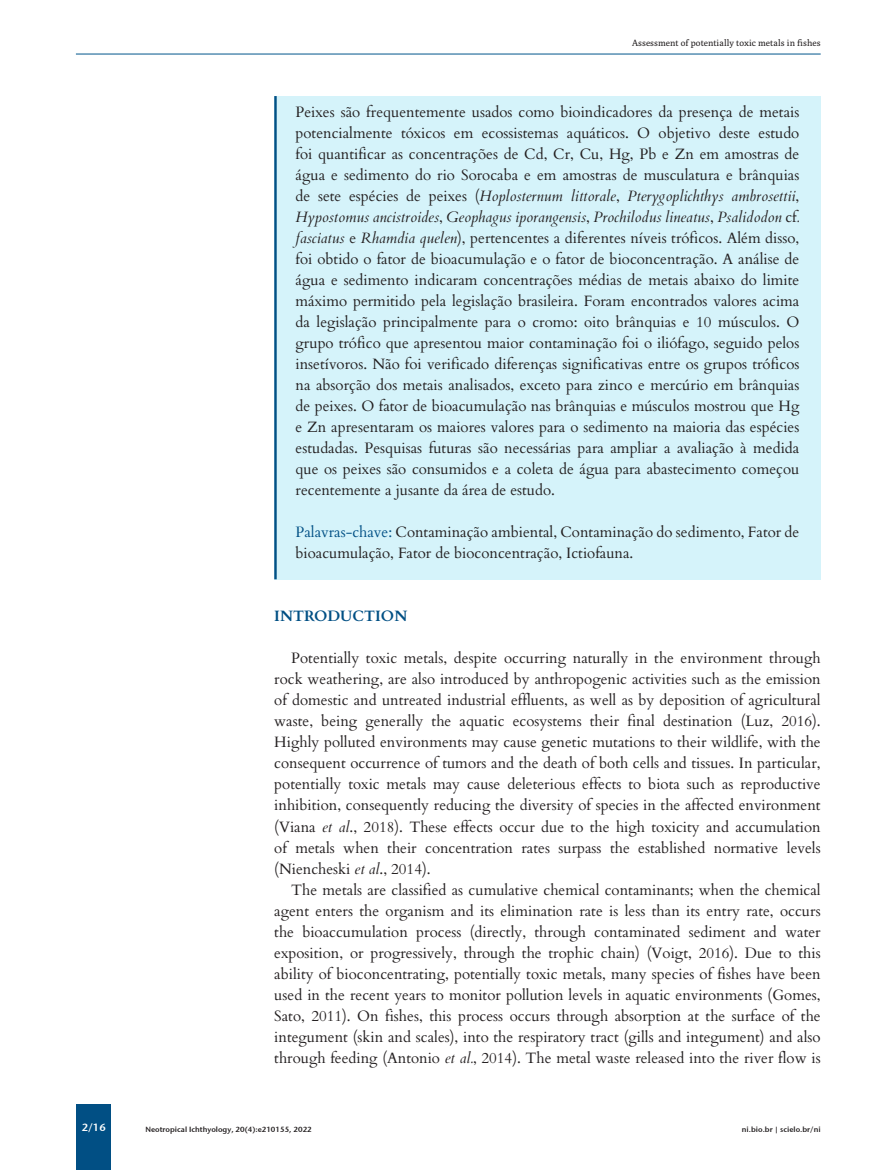
<style>
.page{position:relative;width:893px;height:1170px;background:#fff}
.page>*{position:absolute;margin:0;border:0;box-sizing:border-box;transform-origin:0 0}
.t1{font:15px/21px "Cardo";color:#231f20;text-align:justify}
.t2{font:700 15px "Cardo";color:#014f84}
.t3{font:10.5px "Stone Sans Sem ITCTT Semi";color:#fff}
.t4{font:9px "Poly";color:#231f20}
.t5{font:7.5px "Stone Sans Sem ITCTT Semi";color:#231f20}
.s1{font-style:italic}
.s2{color:#015085}
</style>
<div class="page">
<div style="left:77px;top:1104px;width:34px;height:65px;background:#014f84"></div>
<hr style="left:76px;top:54px;width:745px;height:1px;background:#01558c">
<div style="left:274px;top:96px;width:547px;height:483px;background:#d5f3fa"></div>
<hr style="left:274px;top:96px;width:3px;height:483px;background:#015085">
<p class="t4" style="left:632px;top:38px;width:190px">Assessment of potentially toxic metals in fishes</p>
<p class="t1" style="left:295px;top:101px;width:505px">Peixes são frequentemente usados como bioindicadores da presença de metais potencialmente tóxicos em ecossistemas aquáticos. O objetivo deste estudo foi quantificar as concentrações de Cd, Cr, Cu, Hg, Pb e Zn em amostras de água e sedimento do rio Sorocaba e em amostras de musculatura e brânquias de sete espécies de peixes (<span class="s1">Hoplosternum littorale</span>, <span class="s1">Pterygoplichthys ambrosettii</span>, <span class="s1">Hypostomus ancistroides</span>, <span class="s1">Geophagus iporangensis</span>, <span class="s1">Prochilodus lineatus</span>, <span class="s1">Psalidodon</span> cf<span class="s1">. fasciatus</span> e <span class="s1">Rhamdia quelen</span>), pertencentes a diferentes níveis tróficos. Além disso, foi obtido o fator de bioacumulação e o fator de bioconcentração. A análise de água e sedimento indicaram concentrações médias de metais abaixo do limite máximo permitido pela legislação brasileira. Foram encontrados valores acima da legislação principalmente para o cromo: oito brânquias e 10 músculos. O grupo trófico que apresentou maior contaminação foi o iliófago, seguido pelos insetívoros. Não foi verificado diferenças significativas entre os grupos tróficos na absorção dos metais analisados, exceto para zinco e mercúrio em brânquias de peixes. O fator de bioacumulação nas brânquias e músculos mostrou que Hg e Zn apresentaram os maiores valores para o sedimento na maioria das espécies estudadas. Pesquisas futuras são necessárias para ampliar a avaliação à medida que os peixes são consumidos e a coleta de água para abastecimento começou recentemente a jusante da área de estudo.</p>
<p class="t1" style="left:296px;top:521px;width:505px"><span class="s2">Palavras-chave:</span> Contaminação ambiental, Contaminação do sedimento, Fator de bioacumulação, Fator de bioconcentração, Ictiofauna.</p>
<p class="t2" style="left:274px;top:604px;width:135px">INTRODUCTION</p>
<p class="t1" style="left:274px;top:647px;width:548px;text-indent:17px">Potentially toxic metals, despite occurring naturally in the environment through rock weathering, are also introduced by anthropogenic activities such as the emission of domestic and untreated industrial effluents, as well as by deposition of agricultural waste, being generally the aquatic ecosystems their final destination (Luz, 2016).<br>Highly polluted environments may cause genetic mutations to their wildlife, with the consequent occurrence of tumors and the death of both cells and tissues. In particular, potentially toxic metals may cause deleterious effects to biota such as reproductive inhibition, consequently reducing the diversity of species in the affected environment (Viana <span class="s1">et al</span>., 2018). These effects occur due to the high toxicity and accumulation of metals when their concentration rates surpass the established normative levels (Niencheski <span class="s1">et al</span>., 2014).</p>
<p class="t1" style="left:274px;top:878px;width:548px;text-indent:17px">The metals are classified as cumulative chemical contaminants; when the chemical agent enters the organism and its elimination rate is less than its entry rate, occurs the bioaccumulation process (directly, through contaminated sediment and water exposition, or progressively, through the trophic chain) (Voigt, 2016). Due to this ability of bioconcentrating, potentially toxic metals, many species of fishes have been used in the recent years to monitor pollution levels in aquatic environments (Gomes, Sato, 2011). On fishes, this process occurs through absorption at the surface of the integument (skin and scales), into the respiratory tract (gills and integument) and also through feeding (Antonio <span class="s1">et al.</span>, 2014). The metal waste released into the river flow is</p>
<p class="t3" style="left:82px;top:1118px;width:25px">2/16</p>
<p class="t5" style="left:145px;top:1122px;width:168px">Neotropical Ichthyology, 20(4):e210155, 2022</p>
<p class="t5" style="left:742px;top:1122px;width:80px">ni.bio.br | scielo.br/ni</p>
</div>
